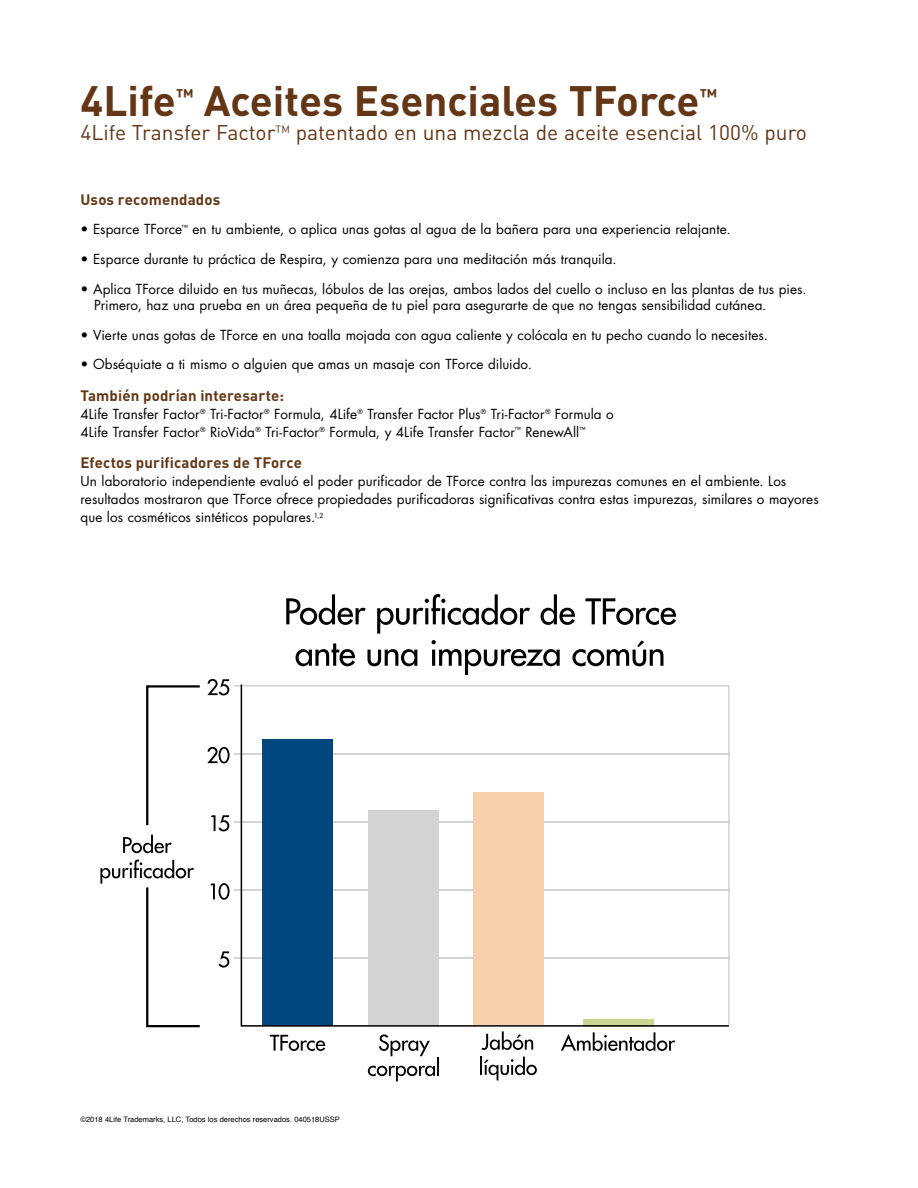
<style>
.page{position:relative;width:918px;height:1188px;background:#fff}
.page>*{position:absolute;margin:0;border:0;box-sizing:border-box;transform-origin:0 0}
.t1{font:700 42px "DIN";color:#643615}
.t2{font:21px "DIN";color:#643615}
.t3{font:700 15px "DIN";letter-spacing:.01em;color:#643615}
.t4{font:13.5px/18px "Futura Std";letter-spacing:.005em;color:#000}
.t5{font:7.5px "Helvetica";color:#000}
</style>
<div class="page">
<svg style="left:270px;top:1035px;width:55px;height:16px"></svg>
<svg style="left:368px;top:1034px;width:71px;height:47px"></svg>
<svg style="left:481px;top:1031px;width:52px;height:19px"></svg>
<svg style="left:480px;top:1057px;width:57px;height:23px"></svg>
<svg style="left:561px;top:1032px;width:114px;height:19px"></svg>
<svg style="left:240px;top:684px;width:490px;height:343px"></svg>
<svg style="left:286px;top:594px;width:80px;height:31px"></svg>
<svg style="left:377px;top:594px;width:153px;height:40px"></svg>
<svg style="left:541px;top:594px;width:34px;height:31px"></svg>
<svg style="left:585px;top:598px;width:91px;height:27px"></svg>
<svg style="left:296px;top:643px;width:59px;height:23px"></svg>
<svg style="left:367px;top:649px;width:50px;height:17px"></svg>
<svg style="left:432px;top:640px;width:128px;height:35px"></svg>
<svg style="left:572px;top:640px;width:91px;height:26px"></svg>
<svg style="left:100px;top:679px;width:130px;height:349px"></svg>
<h1 class="t1" style="left:81px;top:73px;width:638px">4Life<sup>™</sup> Aceites Esenciales TForce<sup>™</sup></h1>
<h2 class="t2" style="left:81px;top:119px;width:728px">4Life Transfer Factor<sup>TM</sup> patentado en una mezcla de aceite esencial 100% puro</h2>
<p class="t3" style="left:81px;top:189px;width:141px">Usos recomendados</p>
<p class="t4" style="left:81px;top:221px;width:652px">• Esparce TForce<sup>™</sup> en tu ambiente, o aplica unas gotas al agua de la bañera para una experiencia relajante.</p>
<p class="t4" style="left:81px;top:250px;width:538px">• Esparce durante tu práctica de Respira, y comienza para una meditación más tranquila.</p>
<p class="t4" style="left:94px;top:281px;width:714px;line-height:16.2px;text-indent:-14px">• Aplica TForce diluido en tus muñecas, lóbulos de las orejas, ambos lados del cuello o incluso en las plantas de tus pies.<br>Primero, haz una prueba en un área pequeña de tu piel para asegurarte de que no tengas sensibilidad cutánea.</p>
<p class="t4" style="left:81px;top:326px;width:689px">• Vierte unas gotas de TForce en una toalla mojada con agua caliente y colócala en tu pecho cuando lo necesites.</p>
<p class="t4" style="left:81px;top:356px;width:453px">• Obséquiate a ti mismo o alguien que amas un masaje con TForce diluido.</p>
<p class="t3" style="left:81px;top:386px;width:205px">También podrían interesarte:</p>
<p class="t4" style="left:81px;top:405px;width:535px">4Life Transfer Factor<sup>®</sup> Tri-Factor<sup>®</sup> Formula, 4Life<sup>®</sup> Transfer Factor Plus<sup>®</sup> Tri-Factor<sup>®</sup> Formula o<br>4Life Transfer Factor<sup>®</sup> RioVida<sup>®</sup> Tri-Factor<sup>®</sup> Formula, y 4Life Transfer Factor<sup>™</sup> RenewAll<sup>™</sup></p>
<p class="t3" style="left:81px;top:453px;width:223px">Efectos purificadores de TForce</p>
<p class="t4" style="left:81px;top:473px;width:740px">Un laboratorio independiente evaluó el poder purificador de TForce contra las impurezas comunes en el ambiente. Los resultados mostraron que TForce ofrece propiedades purificadoras significativas contra estas impurezas, similares o mayores que los cosméticos sintéticos populares.<sup>1,2</sup></p>
<p class="t5" style="left:81px;top:1114px;width:261px">©2018 4Life Trademarks, LLC, Todos los derechos reservados. 040518USSP</p>
</div>
